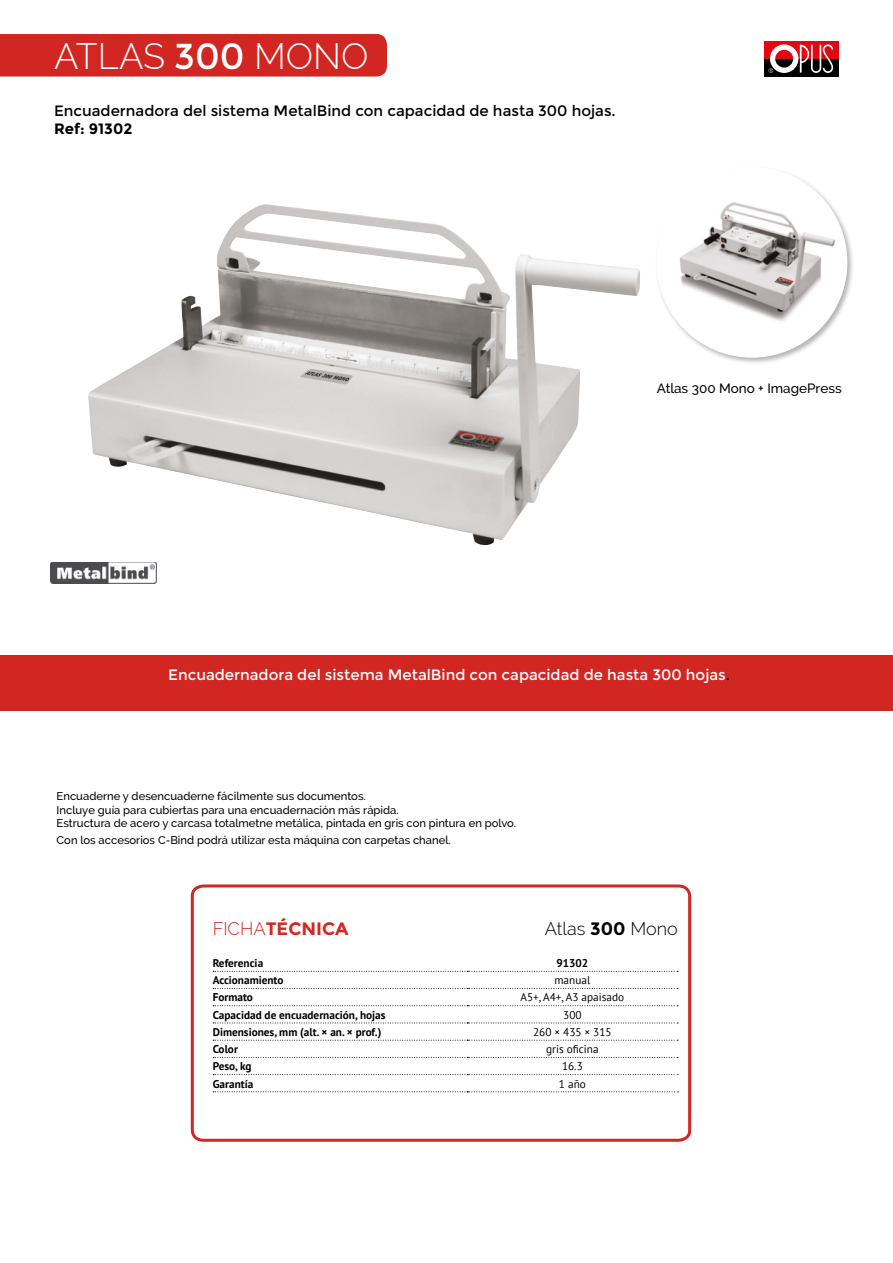
<style>
.page{position:relative;width:893px;height:1263px;background:#fff}
.page>*{position:absolute;margin:0;border:0;box-sizing:border-box;transform-origin:0 0}
.t1{font:300 36px "Raleway";color:#fff}
.t2{font:700 18px "Montserrat";color:#d12822}
.t3{font:300 18px "Raleway";color:#000}
.t4{font:15px/18px "Montserrat";color:#000}
.t5{font:15px "Montserrat";color:#fff}
.t6{font:500 13.5px "Raleway";color:#000}
.t7{font:500 11.25px "Raleway";color:#000}
.Títulos_tabla__Tabla{font:700 11.25px "PT Sans";color:#000}
.Datos_tabla__Tablas{font:11.25px "PT Sans";color:#000}
.Datos_tabla__Tablas-2{font:700 11.25px "PT Sans";color:#000}
.s1{font-family:"Montserrat";font-weight:400}
.s2{font-weight:700}
.s3{color:#000}
.s4{font-family:"Raleway";font-weight:300}
.s5{font-family:"Montserrat";font-weight:700}
</style>
<div class="page">
<svg style="left:190px;top:884px;width:502px;height:258px"></svg>
<div style="left:0;top:34px;width:387px;height:43px;background:#d12621"></div>
<div style="left:0;top:655px;width:893px;height:55px;background:#d12621"></div>
<div style="left:764px;top:41px;width:75px;height:18px;background:#e30613"></div>
<div style="left:764px;top:59px;width:75px;height:18px;background:#000"></div>
<svg style="left:769px;top:44px;width:64px;height:29px"></svg>
<img style="left:88px;top:204px;width:552px;height:342px">
<img style="left:51px;top:563px;width:106px;height:20px">
<div style="left:655px;top:166px;width:200px;height:199px;background:#000;opacity:.3"></div>
<div style="left:657px;top:167px;width:190px;height:190px;background:#fff;border-radius:50%"></div>
<img style="left:672px;top:192px;width:175px;height:154px">
<svg style="left:213px;top:954px;width:465px;height:138px"></svg>
<p class="t1" style="left:54px;top:35px;width:316px">ATLAS <span class="s1">300</span> MONO</p>
<p class="t4" style="left:54px;top:102px;width:563px">Encuadernadora del sistema MetalBind con capacidad de hasta 300 hojas.<br><span class="s2">Ref: 91302</span></p>
<p class="t6" style="left:657px;top:381px;width:186px">Atlas 300 Mono + ImagePress</p>
<p class="t5" style="left:168px;top:666px;width:563px">Encuadernadora del sistema MetalBind con capacidad de hasta 300 hojas<span class="s3">.</span></p>
<p class="t7" style="left:57px;top:790px;width:311px">Encuaderne y desencuaderne fácilmente sus documentos.</p>
<p class="t7" style="left:57px;top:803px;width:344px">Incluye guía para cubiertas para una encuadernación más rápida.</p>
<p class="t7" style="left:57px;top:817px;width:461px">Estructura de acero y carcasa totalmetne metálica, pintada en gris con pintura en polvo.</p>
<p class="t7" style="left:57px;top:833px;width:396px">Con los accesorios C-Bind podrá utilizar esta máquina con carpetas chanel.</p>
<p class="t2" style="left:213px;top:918px;width:137px"><span class="s4">FICHA</span>TÉCNICA</p>
<p class="t3" style="left:545px;top:918px;width:134px">Atlas <span class="s5">300</span> Mono</p>
<p class="Títulos_tabla__Tabla" style="left:213px;top:956px;width:52px">Referencia</p>
<p class="Datos_tabla__Tablas-2" style="left:556px;top:956px;width:33px">91302</p>
<p class="Títulos_tabla__Tabla" style="left:213px;top:973px;width:72px">Accionamiento</p>
<p class="Datos_tabla__Tablas" style="left:554px;top:973px;width:37px">manual</p>
<p class="Títulos_tabla__Tabla" style="left:213px;top:990px;width:42px">Formato</p>
<p class="Datos_tabla__Tablas" style="left:520px;top:990px;width:105px">A5+, A4+, A3 apaisado</p>
<p class="Títulos_tabla__Tabla" style="left:213px;top:1007px;width:174px">Capacidad de encuadernación, hojas</p>
<p class="Datos_tabla__Tablas" style="left:563px;top:1007px;width:20px">300</p>
<p class="Títulos_tabla__Tabla" style="left:213px;top:1024px;width:170px">Dimensiones, mm (alt. × an. × prof.)</p>
<p class="Datos_tabla__Tablas" style="left:533px;top:1025px;width:80px">260 × 435 × 315</p>
<p class="Títulos_tabla__Tabla" style="left:213px;top:1042px;width:27px">Color</p>
<p class="Datos_tabla__Tablas" style="left:546px;top:1042px;width:54px">gris oficina</p>
<p class="Títulos_tabla__Tabla" style="left:213px;top:1059px;width:40px">Peso, kg</p>
<p class="Datos_tabla__Tablas" style="left:562px;top:1059px;width:22px">16.3</p>
<p class="Títulos_tabla__Tabla" style="left:213px;top:1076px;width:42px">Garantía</p>
<p class="Datos_tabla__Tablas" style="left:559px;top:1076px;width:28px">1 año</p>
</div>
